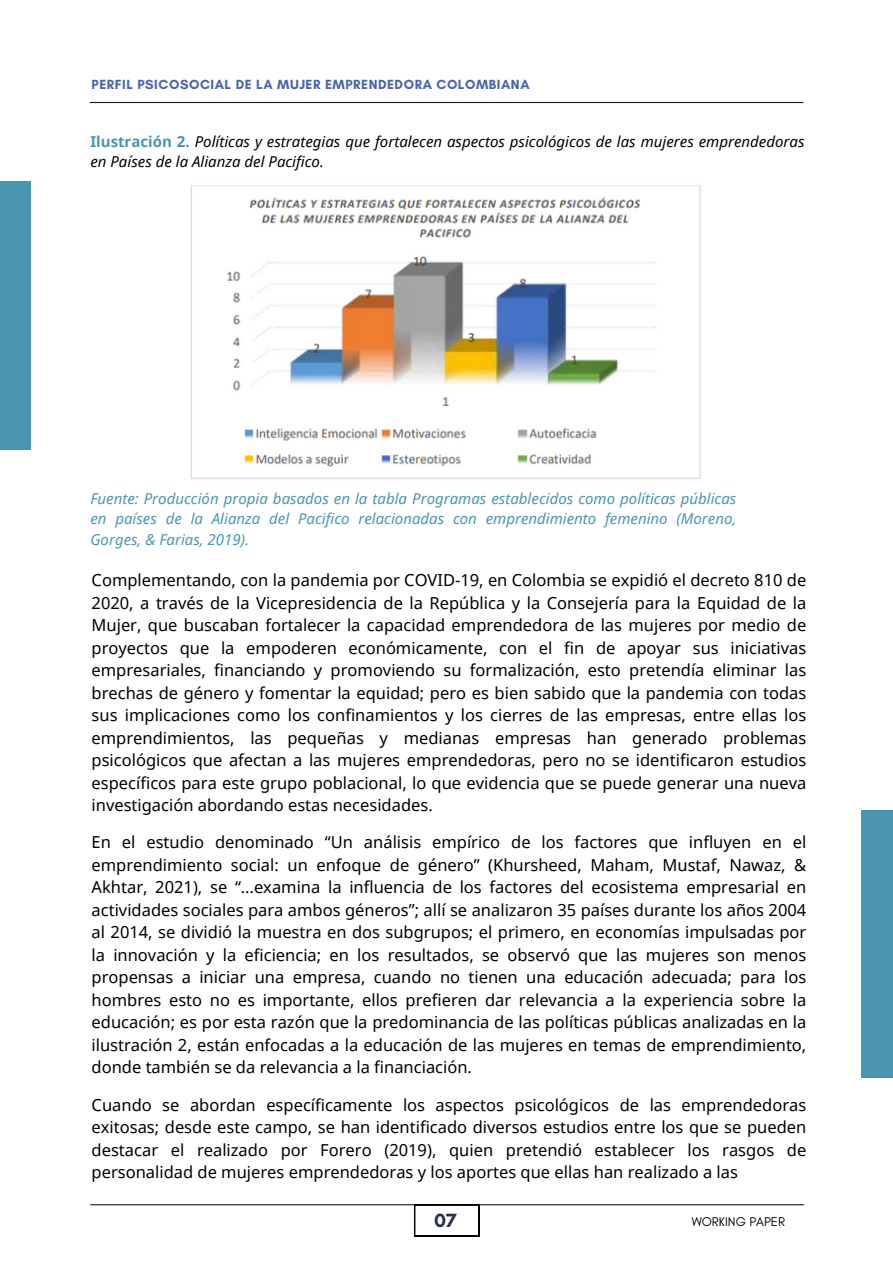
<style>
.page{position:relative;width:893px;height:1264px;background:#fff}
.page>*{position:absolute;margin:0;border:0;box-sizing:border-box;transform-origin:0 0}
.t1{font:700 19.5px "Glacial Indifference";color:#262f50}
.t2{font:16.5px/22.5px "Noto Sans";color:#000;text-align:justify}
.t3{font:italic 15px/20.2px "Noto Sans";color:#4a96af;text-align:justify}
.t4{font:italic 15px/20.2px "Noto Sans";color:#000}
.t5{font:700 13.5px "Glacial Indifference";letter-spacing:.04em;color:#4a65ae}
.t6{font:12.9px "Glacial Indifference";color:#000}
.s1{font-weight:700;font-style:normal;color:#4a96af}
</style>
<div class="page">
<div style="left:0;top:181px;width:31px;height:268px;background:#4a96af"></div>
<div style="left:861px;top:810px;width:31px;height:268px;background:#4a96af"></div>
<hr style="left:90px;top:1204px;width:714px;height:1px;background:#1a172a">
<svg style="left:414px;top:1204px;width:65px;height:32px"></svg>
<hr style="left:90px;top:102px;width:713px;height:1px;background:#1a172a">
<img style="left:191px;top:185px;width:510px;height:294px">
<p class="t5" style="left:92px;top:76px;width:439px">PERFIL PSICOSOCIAL DE LA MUJER EMPRENDEDORA COLOMBIANA</p>
<h1 class="t4" style="left:90px;top:131px;width:715px"><span class="s1">Ilustración 2.</span> Políticas y estrategias que fortalecen aspectos psicológicos de las mujeres emprendedoras en Países de la Alianza del Pacifico.</h1>
<p class="t3" style="left:90px;top:488px;width:647px">Fuente: Producción propia basados en la tabla Programas establecidos como políticas públicas en países de la Alianza del Pacifico relacionadas con emprendimiento femenino (Moreno, Gorges, &amp; Farias, 2019).</p>
<h1 class="t2" style="left:92px;top:568px;width:716px">Complementando, con la pandemia por COVID-19, en Colombia se expidió el decreto 810 de 2020, a través de la Vicepresidencia de la República y la Consejería para la Equidad de la Mujer, que buscaban fortalecer la capacidad emprendedora de las mujeres por medio de proyectos que la empoderen económicamente, con el fin de apoyar sus iniciativas empresariales, financiando y promoviendo su formalización, esto pretendía eliminar las brechas de género y fomentar la equidad; pero es bien sabido que la pandemia con todas sus implicaciones como los confinamientos y los cierres de las empresas, entre ellas los emprendimientos, las pequeñas y medianas empresas han generado problemas psicológicos que afectan a las mujeres emprendedoras, pero no se identificaron estudios específicos para este grupo poblacional, lo que evidencia que se puede generar una nueva investigación abordando estas necesidades.</h1>
<h1 class="t2" style="left:92px;top:830px;width:716px">En el estudio denominado “Un análisis empírico de los factores que influyen en el emprendimiento social: un enfoque de género” (Khursheed, Maham, Mustaf, Nawaz, &amp; Akhtar, 2021), se “…examina la influencia de los factores del ecosistema empresarial en actividades sociales para ambos géneros”; allí se analizaron 35 países durante los años 2004 al 2014, se dividió la muestra en dos subgrupos; el primero, en economías impulsadas por la innovación y la eficiencia; en los resultados, se observó que las mujeres son menos propensas a iniciar una empresa, cuando no tienen una educación adecuada; para los hombres esto no es importante, ellos prefieren dar relevancia a la experiencia sobre la educación; es por esta razón que la predominancia de las políticas públicas analizadas en la ilustración 2, están enfocadas a la educación de las mujeres en temas de emprendimiento, donde también se da relevancia a la financiación.</h1>
<h1 class="t2" style="left:92px;top:1092px;width:716px">Cuando se abordan específicamente los aspectos psicológicos de las emprendedoras exitosas; desde este campo, se han identificado diversos estudios entre los que se pueden destacar el realizado por Forero (2019), quien pretendió establecer los rasgos de personalidad de mujeres emprendedoras y los aportes que ellas han realizado a las</h1>
<h1 class="t1" style="left:434px;top:1208px;width:24px">07</h1>
<p class="t6" style="left:691px;top:1213px;width:95px">WORKING PAPER</p>
</div>
